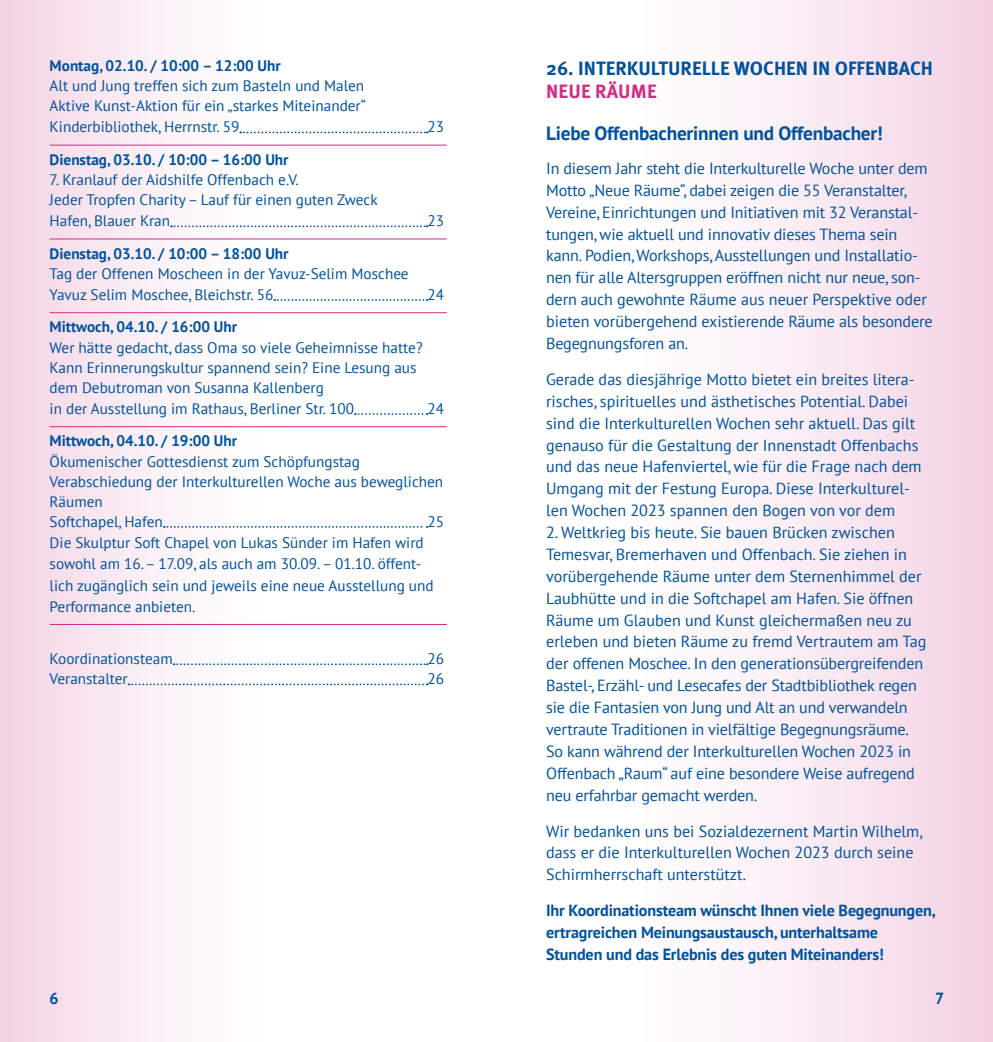
<style>
.page{position:relative;width:993px;height:1042px;background:#fff}
.page>*{position:absolute;margin:0;border:0;box-sizing:border-box;transform-origin:0 0}
.t1{font:700 19.25px "PT Sans";letter-spacing:-.01em;color:#00519e}
.t2{font:700 19.25px "Meta Pro";color:#00519e}
.t3{font:700 19.25px "Meta Pro";letter-spacing:.01em;color:#d42b86}
.t4{font:16.1px/21.9px "PT Sans";letter-spacing:-.01em;color:#00519e}
.t5{font:700 16.1px/21.9px "PT Sans";letter-spacing:-.01em;color:#00519e}
.t6{font:15.22px/20.7px "PT Sans";color:#00519e}
.t7{font:700 15.22px "PT Sans";color:#00519e}
</style>
<div class="page">
<div style="left:0;top:0;width:348px;height:1042px;background:linear-gradient(to right,#f4d7e7,#fff)"></div>
<svg style="left:240px;top:132px;width:187px;height:1px"></svg>
<hr style="left:50px;top:145px;width:396px;height:1px;background:#d42b86">
<svg style="left:171px;top:225px;width:256px;height:2px"></svg>
<hr style="left:50px;top:238px;width:396px;height:1px;background:#d42b86">
<svg style="left:274px;top:299px;width:153px;height:2px"></svg>
<hr style="left:50px;top:312px;width:396px;height:1px;background:#d42b86">
<svg style="left:355px;top:413px;width:72px;height:2px"></svg>
<hr style="left:50px;top:426px;width:396px;height:1px;background:#d42b86">
<svg style="left:164px;top:526px;width:263px;height:2px"></svg>
<hr style="left:50px;top:624px;width:396px;height:1px;background:#d42b86">
<svg style="left:173px;top:663px;width:254px;height:2px"></svg>
<svg style="left:129px;top:683px;width:298px;height:2px"></svg>
<div style="left:645px;top:0;width:347px;height:1042px;background:linear-gradient(to right,#fff,#f3d2e4)"></div>
<p class="t7" style="left:50px;top:55px;width:232px">Montag, 02.10. / 10:00 – 12:00 Uhr</p>
<p class="t6" style="left:50px;top:75px;width:318px;text-align:justify">Alt und Jung treffen sich zum Basteln und Malen Aktive Kunst-Aktion für ein „starkes Miteinander“ Kinderbibliothek, Herrnstr. 59</p>
<p class="t7" style="left:50px;top:149px;width:240px">Dienstag, 03.10. / 10:00 – 16:00 Uhr</p>
<p class="t6" style="left:50px;top:169px;width:329px">7. Kranlauf der Aidshilfe Offenbach e.V.<br>Jeder Tropfen Charity – Lauf für einen guten Zweck<br>Hafen, Blauer Kran</p>
<p class="t7" style="left:50px;top:243px;width:240px">Dienstag, 03.10. / 10:00 – 18:00 Uhr</p>
<p class="t6" style="left:50px;top:262px;width:360px;line-height:21.2px">Tag der Offenen Moscheen in der Yavuz-Selim Moschee<br>Yavuz Selim Moschee, Bleichstr. 56</p>
<p class="t6" style="left:427px;top:116px;width:18px">23</p>
<p class="t6" style="left:427px;top:210px;width:18px">23</p>
<p class="t6" style="left:427px;top:284px;width:18px">24</p>
<p class="t7" style="left:50px;top:317px;width:189px">Mittwoch, 04.10. / 16:00 Uhr</p>
<p class="t6" style="left:50px;top:337px;width:374px">Wer hätte gedacht, dass Oma so viele Geheimnisse hatte?<br>Kann Erinnerungskultur spannend sein? Eine Lesung aus dem Debutroman von Susanna Kallenberg<br>in der Ausstellung im Rathaus, Berliner Str. 100</p>
<p class="t6" style="left:427px;top:398px;width:18px">24</p>
<p class="t7" style="left:50px;top:431px;width:189px">Mittwoch, 04.10. / 19:00 Uhr</p>
<p class="t6" style="left:50px;top:451px;width:395px;line-height:20.1px">Ökumenischer Gottesdienst zum Schöpfungstag Verabschiedung der Interkulturellen Woche aus beweglichen Räumen<br>Softchapel, Hafen</p>
<p class="t6" style="left:427px;top:511px;width:18px">25</p>
<p class="t6" style="left:50px;top:532px;width:385px;line-height:21.2px">Die Skulptur Soft Chapel von Lukas Sünder im Hafen wird sowohl am 16. – 17.09, als auch am 30.09. – 01.10. öffent&shy;lich zugänglich sein und jeweils eine neue Ausstellung und Performance anbieten.</p>
<p class="t6" style="left:50px;top:648px;width:124px">Koordinationsteam</p>
<p class="t6" style="left:427px;top:648px;width:18px">26</p>
<p class="t6" style="left:50px;top:668px;width:80px">Veranstalter</p>
<p class="t6" style="left:427px;top:668px;width:18px">26</p>
<p class="t5" style="left:50px;top:987px;width:11px">6</p>
<p class="t2" style="left:546px;top:53px;width:388px">26. INTERKULTURELLE WOCHEN IN OFFENBACH</p>
<p class="t3" style="left:546px;top:76px;width:112px">NEUE RÄUME</p>
<p class="t1" style="left:546px;top:120px;width:338px">Liebe Offenbacherinnen und Offenbacher!</p>
<p class="t4" style="left:546px;top:157px;width:388px">In diesem Jahr steht die Interkulturelle Woche unter dem Motto „Neue Räume“, dabei zeigen die 55 Veranstalter, Vereine, Einrichtungen und Initiativen mit 32 Veranstal&shy;tungen, wie aktuell und innovativ dieses Thema sein kann. Podien, Workshops, Ausstellungen und Installatio&shy;nen für alle Altersgruppen eröffnen nicht nur neue, son&shy;dern auch gewohnte Räume aus neuer Perspektive oder bieten vorübergehend existierende Räume als besondere Begegnungsforen an.</p>
<p class="t4" style="left:546px;top:368px;width:377px">Gerade das diesjährige Motto bietet ein breites litera&shy;risches, spirituelles und ästhetisches Potential. Dabei sind die Interkulturellen Wochen sehr aktuell. Das gilt genauso für die Gestaltung der Innenstadt Offenbachs und das neue Hafenviertel, wie für die Frage nach dem Umgang mit der Festung Europa. Diese Interkulturel&shy;len Wochen 2023 spannen den Bogen von vor dem</p>
<p class="t4" style="left:546px;top:521px;width:381px">2. Weltkrieg bis heute. Sie bauen Brücken zwischen Temesvar, Bremerhaven und Offenbach. Sie ziehen in vorübergehende Räume unter dem Sternenhimmel der Laubhütte und in die Softchapel am Hafen. Sie öffnen Räume um Glauben und Kunst gleichermaßen neu zu erleben und bieten Räume zu fremd Vertrautem am Tag der offenen Moschee. In den generationsübergreifenden Bastel-, Erzähl- und Lesecafes der Stadtbibliothek regen sie die Fantasien von Jung und Alt an und verwandeln vertraute Traditionen in vielfältige Begegnungsräume.<br>So kann während der Interkulturellen Wochen 2023 in Offenbach „Raum“ auf eine besondere Weise aufregend neu erfahrbar gemacht werden.</p>
<p class="t4" style="left:546px;top:819px;width:378px">Wir bedanken uns bei Sozialdezernent Martin Wilhelm, dass er die Interkulturellen Wochen 2023 durch seine<br>Schirmherrschaft unterstützt.</p>
<p class="t5" style="left:546px;top:899px;width:390px">Ihr Koordinationsteam wünscht Ihnen viele Begegnungen, ertragreichen Meinungsaustausch, unterhaltsame<br>Stunden und das Erlebnis des guten Miteinanders!</p>
<p class="t5" style="left:934px;top:987px;width:11px">7</p>
</div>
